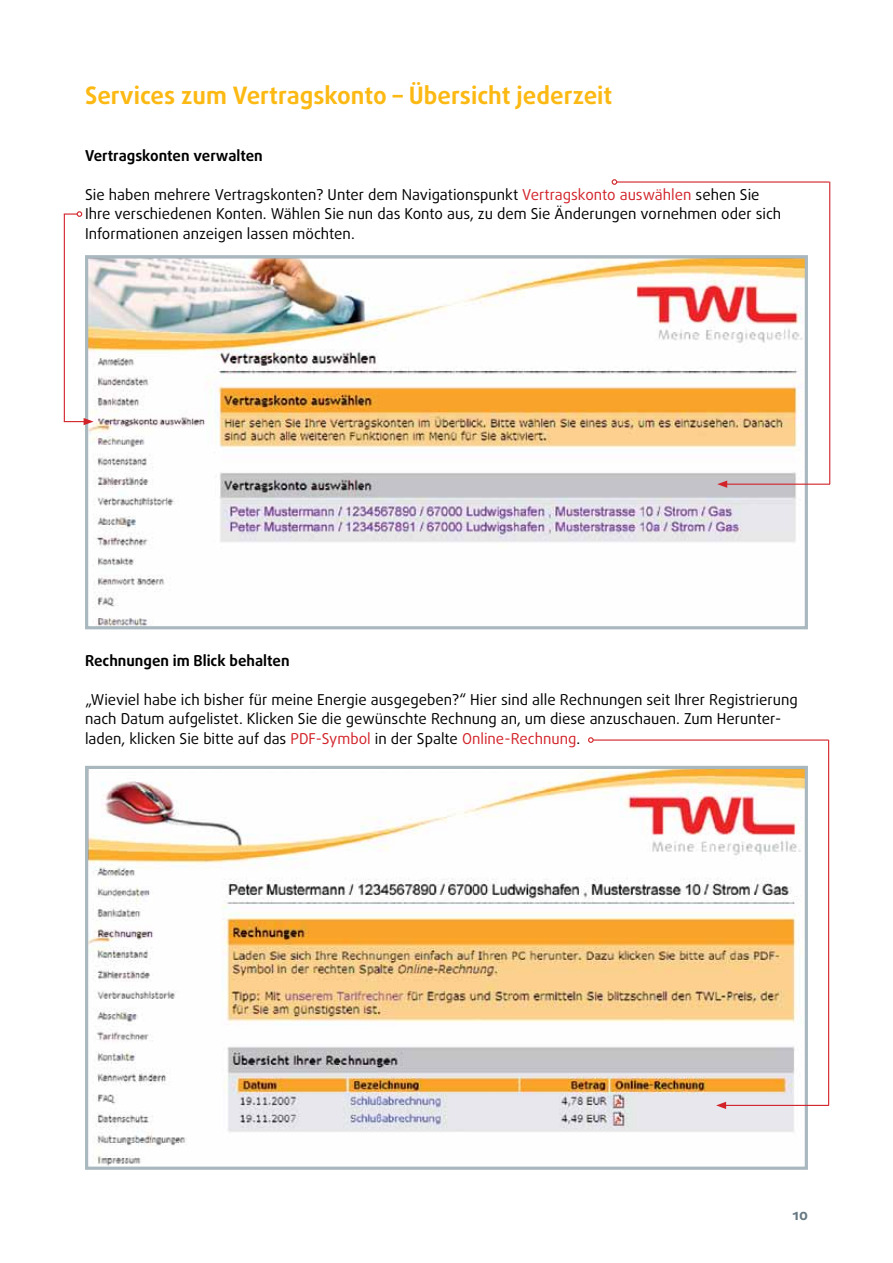
<style>
.page{position:relative;width:893px;height:1263px;background:#fff}
.page>*{position:absolute;margin:0;border:0;box-sizing:border-box;transform-origin:0 0}
.t1{font:700 24px "Daxline";color:#fdb913}
.t2{font:15px/19.5px "Daxline";color:#000}
.t3{font:700 15px "Daxline";color:#000}
.t4{font:700 15px "Daxline";color:#677983}
.s1{color:#d2232a}
</style>
<div class="page">
<img style="left:89px;top:259px;width:715px;height:366px">
<div style="left:85px;top:255px;width:723px;height:374px;border:3px solid #a9b7bf"></div>
<hr style="left:725px;top:484px;width:105px;height:1px;background:#d2232a">
<svg style="left:717px;top:480px;width:10px;height:8px"></svg>
<svg style="left:64px;top:211px;width:18px;height:6px"></svg>
<hr style="left:64px;top:214px;width:1px;height:207px;background:#d2232a">
<svg style="left:64px;top:418px;width:30px;height:7px"></svg>
<hr style="left:617px;top:181px;width:212px;height:2px;background:#d2232a">
<svg style="left:612px;top:179px;width:5px;height:6px"></svg>
<hr style="left:829px;top:182px;width:1px;height:302px;background:#d2232a">
<img style="left:89px;top:770px;width:715px;height:396px">
<div style="left:85px;top:766px;width:723px;height:404px;border:3px solid #a9b7bf"></div>
<hr style="left:724px;top:1105px;width:105px;height:1px;background:#d2232a">
<svg style="left:716px;top:1102px;width:10px;height:7px"></svg>
<hr style="left:593px;top:739px;width:235px;height:2px;background:#d2232a">
<svg style="left:588px;top:737px;width:6px;height:6px"></svg>
<hr style="left:828px;top:740px;width:1px;height:365px;background:#d2232a">
<h1 class="t1" style="left:85px;top:81px;width:529px">Services zum Vertragskonto – Übersicht jederzeit</h1>
<p class="t3" style="left:85px;top:146px;width:179px">Vertragskonten verwalten</p>
<p class="t2" style="left:85px;top:185px;width:698px">Sie haben mehrere Vertragskonten? Unter dem Navigationspunkt <span class="s1">Vertragskonto auswählen</span> sehen Sie<br>Ihre verschiedenen Konten. Wählen Sie nun das Konto aus, zu dem Sie Änderungen vornehmen oder sich<br>Informationen anzeigen lassen möchten.</p>
<p class="t3" style="left:85px;top:651px;width:206px">Rechnungen im Blick behalten</p>
<p class="t2" style="left:85px;top:690px;width:714px">„Wieviel habe ich bisher für meine Energie ausgegeben?“ Hier sind alle Rechnungen seit Ihrer Registrierung nach Datum aufgelistet. Klicken Sie die gewünschte Rechnung an, um diese anzuschauen. Zum Herunter&shy;laden, klicken Sie bitte auf das <span class="s1">PDF-Symbol</span> in der Spalte <span class="s1">Online-Rechnung</span>.</p>
<p class="t4" style="left:792px;top:1205px;width:17px">10</p>
</div>
